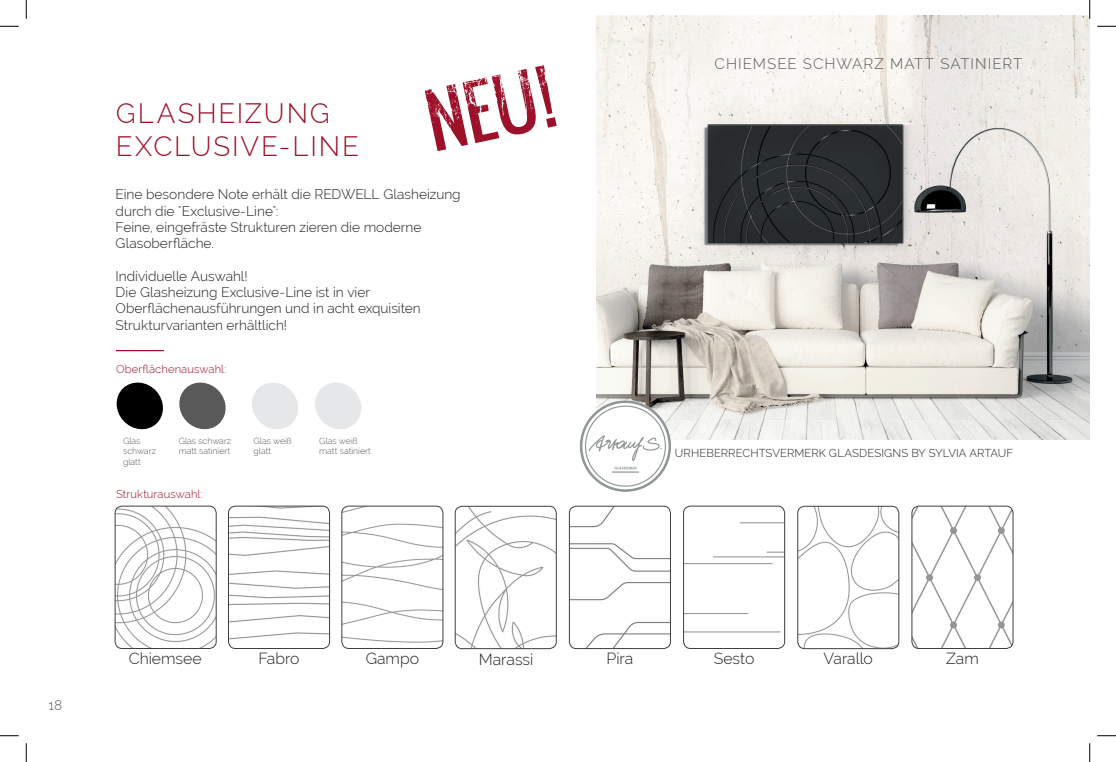
<style>
.page{position:relative;width:1116px;height:762px;background:#fff}
.page>*{position:absolute;margin:0;border:0;box-sizing:border-box;transform-origin:0 0}
.t1{font:300 27.5px/33px "Raleway";letter-spacing:.065em;color:#9c1129}
.t2{font:300 15.75px "Raleway";color:#231f20}
.t3{font:300 15px "Raleway";letter-spacing:.07em;color:#57585a}
.t4{font:300 13.75px/16.2px "Raleway";color:#231f20}
.t5{font:300 13.75px "Raleway";color:#57585a}
.t6{font:300 11.25px "Raleway";letter-spacing:.01em;color:#231f20}
.t7{font:300 11.25px "Raleway";letter-spacing:.005em;color:#9c1129}
.t8{font:300 8.75px/10.5px "Raleway";color:#57585a}
</style>
<div class="page">
<img style="left:115px;top:506px;width:101px;height:142px">
<div style="left:115px;top:505px;width:101px;height:143px;border:1px solid #3e3e3f;border-radius:7px"></div>
<img style="left:455px;top:506px;width:101px;height:142px">
<div style="left:455px;top:506px;width:101px;height:142px;border:1px solid #3e3e3f;border-radius:7px"></div>
<img style="left:228px;top:507px;width:101px;height:141px">
<div style="left:228px;top:505px;width:102px;height:143px;border:1px solid #3e3e3f;border-radius:7px"></div>
<img style="left:569px;top:506px;width:101px;height:142px">
<div style="left:569px;top:505px;width:101px;height:143px;border:1px solid #3e3e3f;border-radius:7px"></div>
<img style="left:798px;top:506px;width:100px;height:142px">
<div style="left:797px;top:506px;width:102px;height:142px;border:1px solid #3e3e3f;border-radius:7px"></div>
<img style="left:342px;top:506px;width:101px;height:142px">
<div style="left:342px;top:505px;width:101px;height:143px;border:1px solid #3e3e3f;border-radius:7px"></div>
<img style="left:683px;top:506px;width:101px;height:142px">
<div style="left:683px;top:505px;width:101px;height:143px;border:1px solid #3e3e3f;border-radius:7px"></div>
<img style="left:912px;top:506px;width:101px;height:142px">
<div style="left:911px;top:505px;width:102px;height:143px;border:1px solid #3e3e3f;border-radius:7px"></div>
<img style="left:596px;top:16px;width:493px;height:423px">
<hr style="left:116px;top:350px;width:48px;height:1px;background:#9c1129">
<svg style="left:116px;top:382px;width:110px;height:48px"></svg>
<svg style="left:252px;top:382px;width:109px;height:47px"></svg>
<svg style="left:425px;top:65px;width:131px;height:86px"></svg>
<img style="left:573px;top:395px;width:102px;height:101px;border-radius:51px">
<svg style="left:0;top:25px;width:19px;height:2px"></svg>
<svg style="left:1097px;top:25px;width:18px;height:2px"></svg>
<svg style="left:0;top:735px;width:19px;height:1px"></svg>
<svg style="left:1097px;top:735px;width:18px;height:1px"></svg>
<svg style="left:25px;top:0;width:2px;height:19px"></svg>
<svg style="left:25px;top:743px;width:2px;height:18px"></svg>
<svg style="left:1088px;top:0;width:2px;height:19px"></svg>
<svg style="left:1089px;top:743px;width:1px;height:18px"></svg>
<h1 class="t1" style="left:116px;top:97px;width:245px">GLASHEIZUNG<br>EXCLUSIVE-LINE</h1>
<p class="t4" style="left:116px;top:186px;width:346px">Eine besondere Note erhält die REDWELL Glasheizung durch die "Exclusive-Line":<br>Feine, eingefräste Strukturen zieren die moderne Glasoberfläche.</p>
<p class="t4" style="left:116px;top:267px;width:307px">Individuelle Auswahl!<br>Die Glasheizung Exclusive-Line ist in vier Oberflächenausführungen und in acht exquisiten Strukturvarianten erhältlich!</p>
<p class="t7" style="left:116px;top:362px;width:112px">Oberflächenauswahl:</p>
<p class="t8" style="left:123px;top:435px;width:34px">Glas schwarz glatt</p>
<p class="t8" style="left:179px;top:435px;width:54px">Glas schwarz matt satiniert</p>
<p class="t8" style="left:319px;top:435px;width:53px">Glas weiß matt satiniert</p>
<p class="t8" style="left:253px;top:435px;width:40px">Glas weiß glatt</p>
<p class="t7" style="left:116px;top:487px;width:88px">Strukturauswahl:</p>
<p class="t3" style="left:714px;top:55px;width:309px">CHIEMSEE SCHWARZ MATT SATINIERT</p>
<p class="t6" style="left:675px;top:446px;width:340px">URHEBERRECHTSVERMERK GLASDESIGNS BY SYLVIA ARTAUF</p>
<p class="t5" style="left:49px;top:696px;width:15px">18</p>
<p class="t2" style="left:129px;top:649px;width:74px">Chiemsee</p>
<p class="t2" style="left:259px;top:649px;width:42px">Fabro</p>
<p class="t2" style="left:366px;top:649px;width:55px">Gampo</p>
<p class="t2" style="left:479px;top:649px;width:56px">Marassi</p>
<p class="t2" style="left:606px;top:649px;width:28px">Pira</p>
<p class="t2" style="left:713px;top:649px;width:42px">Sesto</p>
<p class="t2" style="left:823px;top:648px;width:51px">Varallo</p>
<p class="t2" style="left:946px;top:649px;width:34px">Zam</p>
</div>
